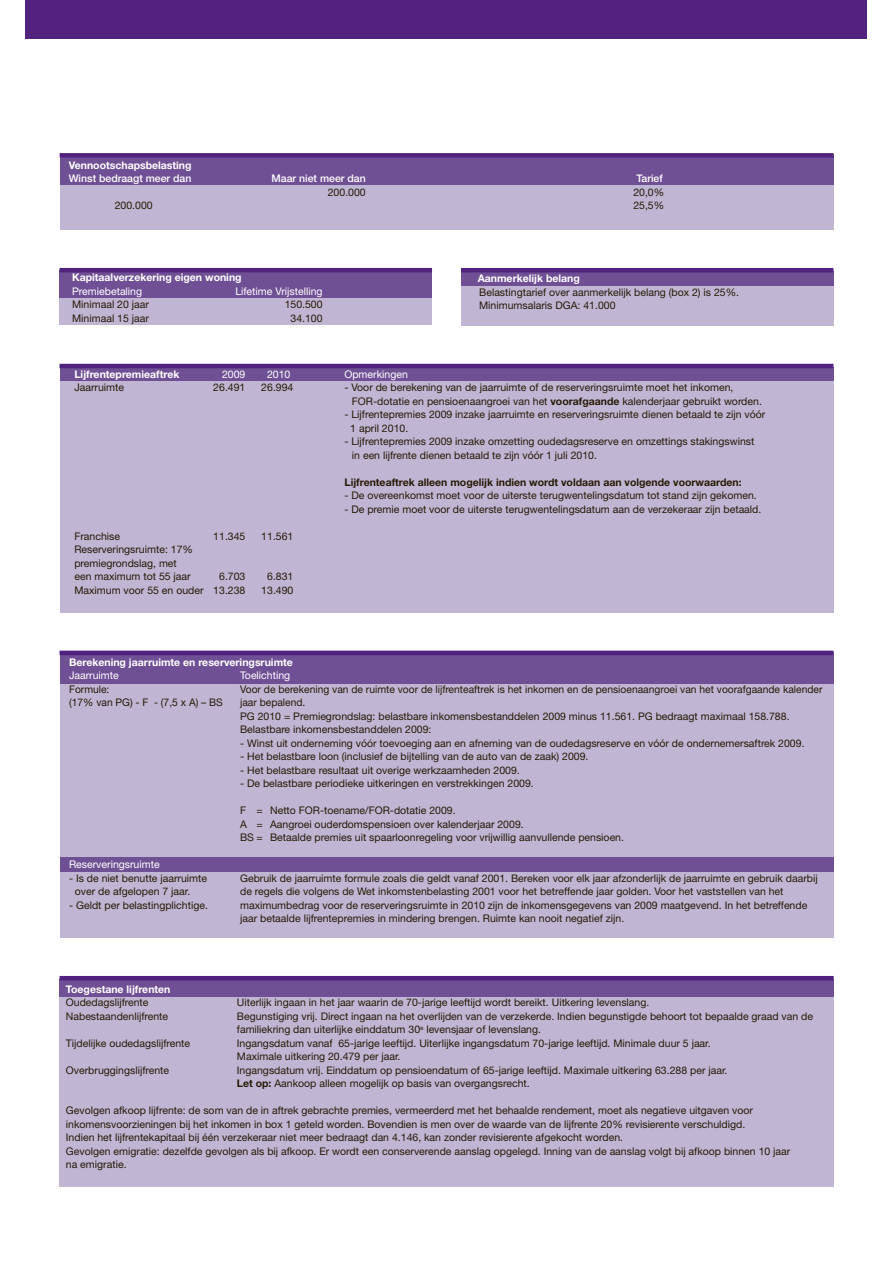
<style>
.page{position:relative;width:893px;height:1263px;background:#fff}
.page>*{position:absolute;margin:0;border:0;box-sizing:border-box;transform-origin:0 0}
.t1{font:10.5px/13.5px "Helvetica Neue";color:#251a05}
.t2{font:700 10.5px "Helvetica Neue";color:#fff}
.t3{font:10.5px "Helvetica Neue";color:#fff}
.t4{font:700 10.5px "Helvetica Neue";color:#251a05}
.t5{font:500 10.5px "Helvetica Neue";color:#fff}
.s1{font-weight:700}
</style>
<div class="page">
<div style="left:26px;top:0;width:841px;height:38px;background:#52227f"></div>
<div style="left:60px;top:273px;width:372px;height:52px;background:#c1b5d4"></div>
<div style="left:60px;top:270px;width:372px;height:27px;background:#705095"></div>
<hr style="left:60px;top:268px;width:372px;height:4px;background:#52227f">
<div style="left:461px;top:274px;width:372px;height:52px;background:#c1b5d4"></div>
<div style="left:461px;top:271px;width:372px;height:15px;background:#705095"></div>
<hr style="left:461px;top:268px;width:372px;height:4px;background:#52227f">
<div style="left:60px;top:369px;width:773px;height:243px;background:#c1b5d4"></div>
<div style="left:60px;top:367px;width:773px;height:14px;background:#705095"></div>
<hr style="left:60px;top:364px;width:773px;height:4px;background:#52227f">
<div style="left:60px;top:656px;width:773px;height:282px;background:#c1b5d4"></div>
<div style="left:60px;top:652px;width:773px;height:32px;background:#705095"></div>
<hr style="left:60px;top:651px;width:773px;height:4px;background:#52227f">
<div style="left:60px;top:983px;width:774px;height:203px;background:#c1b5d4"></div>
<div style="left:60px;top:980px;width:774px;height:17px;background:#705095"></div>
<hr style="left:60px;top:976px;width:774px;height:4px;background:#52227f">
<div style="left:60px;top:857px;width:773px;height:15px;background:#705095"></div>
<div style="left:60px;top:160px;width:773px;height:70px;background:#c1b5d4"></div>
<div style="left:60px;top:155px;width:773px;height:30px;background:#705095"></div>
<div style="left:60px;top:153px;width:773px;height:5px;background:#52227f"></div>
<p class="t2" style="left:69px;top:159px;width:124px">Vennootschapsbelasting</p>
<p class="t5" style="left:69px;top:172px;width:124px">Winst bedraagt meer dan</p>
<p class="t5" style="left:272px;top:172px;width:96px">Maar niet meer dan</p>
<p class="t5" style="left:636px;top:172px;width:28px">Tarief</p>
<p class="t1" style="left:328px;top:185px;width:39px">200.000</p>
<p class="t1" style="left:633px;top:185px;width:32px">20,0%</p>
<p class="t1" style="left:115px;top:199px;width:39px">200.000</p>
<p class="t1" style="left:633px;top:199px;width:32px">25,5%</p>
<p class="t2" style="left:72px;top:271px;width:171px">Kapitaalverzekering eigen woning</p>
<p class="t3" style="left:72px;top:285px;width:72px">Premiebetaling</p>
<p class="t3" style="left:235px;top:285px;width:89px">Lifetime Vrijstelling</p>
<p class="t1" style="left:72px;top:297px;width:78px">Minimaal 20 jaar</p>
<p class="t1" style="left:285px;top:297px;width:39px">150.500</p>
<p class="t1" style="left:72px;top:311px;width:78px">Minimaal 15 jaar</p>
<p class="t1" style="left:291px;top:311px;width:34px">34.100</p>
<p class="t2" style="left:478px;top:272px;width:104px">Aanmerkelijk belang</p>
<p class="t1" style="left:479px;top:285px;width:262px">Belastingtarief over aanmerkelijk belang (box 2) is 25%.</p>
<p class="t1" style="left:479px;top:299px;width:138px">Minimumsalaris DGA: 41.000</p>
<p class="t2" style="left:74px;top:367px;width:106px">Lijfrentepremieaftrek</p>
<p class="t3" style="left:222px;top:367px;width:25px">2009</p>
<p class="t3" style="left:267px;top:367px;width:25px">2010</p>
<p class="t3" style="left:344px;top:367px;width:65px">Opmerkingen</p>
<p class="t1" style="left:74px;top:380px;width:51px">Jaarruimte</p>
<p class="t1" style="left:213px;top:380px;width:34px">26.491</p>
<p class="t1" style="left:261px;top:380px;width:34px">26.994</p>
<p class="t1" style="left:344px;top:380px;width:391px">- Voor de berekening van de jaarruimte of de reserveringsruimte moet het inkomen,</p>
<p class="t1" style="left:352px;top:394px;width:411px">FOR-dotatie en pensioenaangroei van het <span class="s1">voorafgaande</span> kalenderjaar gebruikt worden.</p>
<p class="t1" style="left:344px;top:407px;width:422px">- Lijfrentepremies 2009 inzake jaarruimte en reserveringsruimte dienen betaald te zijn vóór</p>
<p class="t1" style="left:350px;top:421px;width:59px">1 april 2010.</p>
<p class="t1" style="left:344px;top:434px;width:411px">- Lijfrentepremies 2009 inzake omzetting oudedagsreserve en omzettings stakingswinst</p>
<p class="t1" style="left:352px;top:448px;width:247px">in een lijfrente dienen betaald te zijn vóór 1 juli 2010.</p>
<p class="t4" style="left:344px;top:475px;width:399px">Lijfrenteaftrek alleen mogelijk indien wordt voldaan aan volgende voorwaarden:</p>
<p class="t1" style="left:344px;top:488px;width:414px">- De overeenkomst moet voor de uiterste terugwentelingsdatum tot stand zijn gekomen.</p>
<p class="t1" style="left:344px;top:502px;width:418px">- De premie moet voor de uiterste terugwentelingsdatum aan de verzekeraar zijn betaald.</p>
<p class="t1" style="left:74px;top:529px;width:47px">Franchise</p>
<p class="t1" style="left:213px;top:529px;width:34px">11.345</p>
<p class="t1" style="left:261px;top:529px;width:34px">11.561</p>
<p class="t1" style="left:74px;top:542px;width:120px">Reserveringsruimte: 17%</p>
<p class="t1" style="left:74px;top:556px;width:104px">premiegrondslag, met</p>
<p class="t1" style="left:74px;top:569px;width:118px">een maximum tot 55 jaar</p>
<p class="t1" style="left:219px;top:569px;width:28px">6.703</p>
<p class="t1" style="left:267px;top:569px;width:28px">6.831</p>
<p class="t1" style="left:74px;top:583px;width:173px">Maximum voor 55 en ouder 13.238</p>
<p class="t1" style="left:261px;top:583px;width:34px">13.490</p>
<p class="t2" style="left:69px;top:656px;width:225px">Berekening jaarruimte en reserveringsruimte</p>
<p class="t3" style="left:69px;top:669px;width:51px">Jaarruimte</p>
<p class="t3" style="left:240px;top:669px;width:52px">Toelichting</p>
<p class="t1" style="left:69px;top:682px;width:42px">Formule:</p>
<p class="t1" style="left:240px;top:682px;width:584px">Voor de berekening van de ruimte voor de lijfrenteaftrek is het inkomen en de pensioenaangroei van het voorafgaande kalender</p>
<p class="t1" style="left:69px;top:696px;width:155px">(17% van PG) - F - (7,5 x A) – BS</p>
<p class="t1" style="left:240px;top:696px;width:67px">jaar bepalend.</p>
<p class="t1" style="left:240px;top:709px;width:551px">PG 2010 = Premiegrondslag: belastbare inkomensbestanddelen 2009 minus 11.561. PG bedraagt maximaal 158.788.</p>
<p class="t1" style="left:240px;top:723px;width:193px">Belastbare inkomensbestanddelen 2009:</p>
<p class="t1" style="left:240px;top:736px;width:566px">- Winst uit onderneming vóór toevoeging aan en afneming van de oudedagsreserve en vóór de ondernemersaftrek 2009.</p>
<p class="t1" style="left:240px;top:750px;width:350px">- Het belastbare loon (inclusief de bijtelling van de auto van de zaak) 2009.</p>
<p class="t1" style="left:240px;top:763px;width:281px">- Het belastbare resultaat uit overige werkzaamheden 2009.</p>
<p class="t1" style="left:240px;top:777px;width:295px">- De belastbare periodieke uitkeringen en verstrekkingen 2009.</p>
<p class="t1" style="left:240px;top:804px;width:217px">F = Netto FOR-toename/FOR-dotatie 2009.</p>
<p class="t1" style="left:240px;top:817px;width:285px">A = Aangroei ouderdomspensioen over kalenderjaar 2009.</p>
<p class="t1" style="left:240px;top:831px;width:385px">BS = Betaalde premies uit spaarloonregeling voor vrijwillig aanvullende pensioen.</p>
<p class="t3" style="left:69px;top:858px;width:92px">Reserveringsruimte</p>
<p class="t1" style="left:69px;top:871px;width:140px">- Is de niet benutte jaarruimte</p>
<p class="t1" style="left:240px;top:871px;width:579px">Gebruik de jaarruimte formule zoals die geldt vanaf 2001. Bereken voor elk jaar afzonderlijk de jaarruimte en gebruik daarbij</p>
<p class="t1" style="left:75px;top:885px;width:117px">over de afgelopen 7 jaar.</p>
<p class="t1" style="left:240px;top:885px;width:545px">de regels die volgens de Wet inkomstenbelasting 2001 voor het betreffende jaar golden. Voor het vaststellen van het</p>
<p class="t1" style="left:69px;top:898px;width:140px">- Geldt per belastingplichtige.</p>
<p class="t1" style="left:240px;top:898px;width:569px">maximumbedrag voor de reserveringsruimte in 2010 zijn de inkomensgegevens van 2009 maatgevend. In het betreffende</p>
<p class="t1" style="left:240px;top:912px;width:386px">jaar betaalde lijfrentepremies in mindering brengen. Ruimte kan nooit negatief zijn.</p>
<p class="t2" style="left:66px;top:982px;width:106px">Toegestane lijfrenten</p>
<p class="t1" style="left:66px;top:996px;width:84px">Oudedagslijfrente</p>
<p class="t1" style="left:237px;top:996px;width:414px">Uiterlijk ingaan in het jaar waarin de 70-jarige leeftijd wordt bereikt. Uitkering levenslang.</p>
<p class="t1" style="left:66px;top:1009px;width:104px">Nabestaandenlijfrente</p>
<p class="t1" style="left:237px;top:1009px;width:578px">Begunstiging vrij. Direct ingaan na het overlijden van de verzekerde. Indien begunstigde behoort tot bepaalde graad van de</p>
<p class="t1" style="left:237px;top:1023px;width:306px">familiekring dan uiterlijke einddatum 30<sup>e</sup> levensjaar of levenslang.</p>
<p class="t1" style="left:66px;top:1036px;width:126px">Tijdelijke oudedagslijfrente</p>
<p class="t1" style="left:237px;top:1036px;width:475px">Ingangsdatum vanaf 65-jarige leeftijd. Uiterlijke ingangsdatum 70-jarige leeftijd. Minimale duur 5 jaar.</p>
<p class="t1" style="left:237px;top:1050px;width:165px">Maximale uitkering 20.479 per jaar.</p>
<p class="t1" style="left:66px;top:1063px;width:105px">Overbruggingslijfrente</p>
<p class="t1" style="left:237px;top:1063px;width:492px">Ingangsdatum vrij. Einddatum op pensioendatum of 65-jarige leeftijd. Maximale uitkering 63.288 per jaar.<br><span class="s1">Let op:</span> Aankoop alleen mogelijk op basis van overgangsrecht.</p>
<p class="t1" style="left:66px;top:1104px;width:688px">Gevolgen afkoop lijfrente: de som van de in aftrek gebrachte premies, vermeerderd met het behaalde rendement, moet als negatieve uitgaven voor inkomensvoorzieningen bij het inkomen in box 1 geteld worden. Bovendien is men over de waarde van de lijfrente 20% revisierente verschuldigd.</p>
<p class="t1" style="left:66px;top:1131px;width:559px">Indien het lijfrentekapitaal bij één verzekeraar niet meer bedraagt dan 4.146, kan zonder revisierente afgekocht worden.</p>
<p class="t1" style="left:66px;top:1144px;width:726px">Gevolgen emigratie: dezelfde gevolgen als bij afkoop. Er wordt een conserverende aanslag opgelegd. Inning van de aanslag volgt bij afkoop binnen 10 jaar</p>
<p class="t1" style="left:66px;top:1158px;width:62px">na emigratie.</p>
</div>
